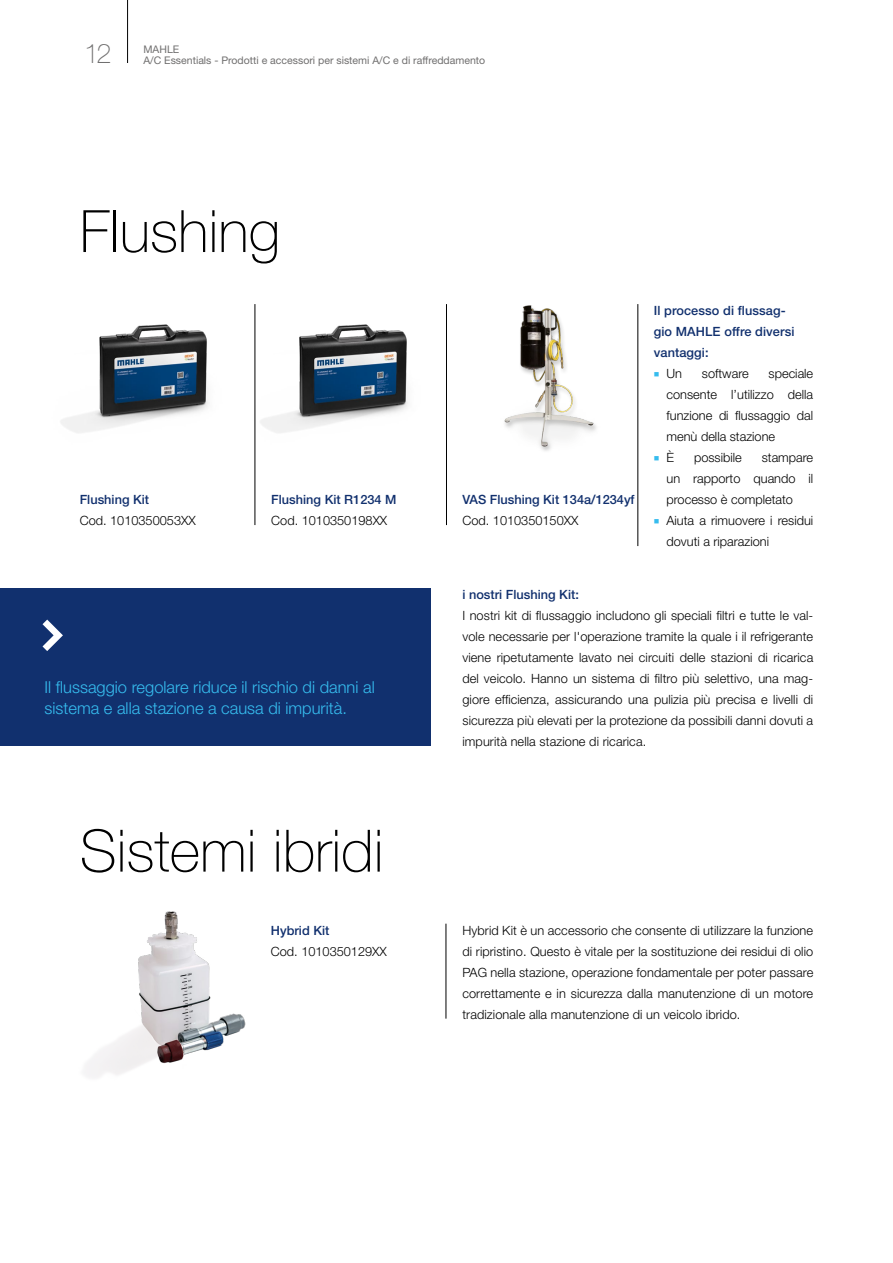
<style>
.page{position:relative;width:893px;height:1263px;background:#fff}
.page>*{position:absolute;margin:0;border:0;box-sizing:border-box;transform-origin:0 0}
.t1{font:100 58.5px "Helvetica Neue LT Pro";color:#000}
.t2{font:100 27px "Helvetica Neue LT Pro";color:#706f6f}
.t3{font:300 16.5px/21px "Helvetica Neue LT Pro";color:#36bcee}
.t4{font:300 12.75px/21px "Helvetica Neue LT Pro";letter-spacing:.005em;color:#000;text-align:justify}
.t5{font:300 12.75px/21px "Helvetica Neue LT Std";color:#000;text-align:justify}
.t6{font:500 12.75px/21px "Helvetica Neue LT Pro";color:#11306e}
.t7{font:10.5px/11.2px "Helvetica Neue LT Pro";color:#706f6f}
.s1{color:#36bcee}
</style>
<div class="page">
<hr style="left:127px;top:0;width:1px;height:63px;background:#000">
<img style="left:84px;top:911px;width:162px;height:167px">
<hr style="left:446px;top:924px;width:1px;height:95px;background:#000">
<hr style="left:255px;top:304px;width:1px;height:221px;background:#000">
<hr style="left:446px;top:304px;width:1px;height:221px;background:#000">
<hr style="left:637px;top:304px;width:1px;height:242px;background:#000">
<img style="left:60px;top:324px;width:135px;height:109px">
<img style="left:195px;top:315px;width:213px;height:140px">
<img style="left:504px;top:305px;width:92px;height:146px">
<div style="left:0;top:588px;width:431px;height:158px;background:#11306e"></div>
<svg style="left:43px;top:620px;width:20px;height:31px"></svg>
<h2 class="t2" style="left:84px;top:37px;width:29px">12</h2>
<p class="t7" style="left:144px;top:43px;width:343px">MAHLE<br>A/C Essentials - Prodotti e accessori per sistemi A/C e di raffreddamento</p>
<h1 class="t1" style="left:80px;top:196px;width:202px">Flushing</h1>
<p class="t6" style="left:80px;top:489px;width:71px">Flushing Kit</p>
<p class="t4" style="left:80px;top:510px;width:117px">Cod. 1010350053XX</p>
<p class="t6" style="left:271px;top:489px;width:127px">Flushing Kit R1234 M</p>
<p class="t4" style="left:271px;top:510px;width:117px">Cod. 1010350198XX</p>
<p class="t3" style="left:45px;top:676px;width:332px">Il flussaggio regolare riduce il rischio di danni al sistema e alla stazione a causa di impurità.</p>
<h1 class="t1" style="left:80px;top:816px;width:305px">Sistemi ibridi</h1>
<p class="t6" style="left:271px;top:919px;width:60px">Hybrid Kit</p>
<p class="t4" style="left:271px;top:940px;width:117px">Cod. 1010350129XX</p>
<p class="t6" style="left:462px;top:489px;width:174px">VAS Flushing Kit 134a/1234yf</p>
<p class="t4" style="left:462px;top:510px;width:117px">Cod. 1010350150XX</p>
<p class="t6" style="left:654px;top:300px;width:142px">Il processo di flussag&shy;gio MAHLE offre diversi vantaggi:</p>
<p class="t5" style="left:654px;top:363px;width:30px"><span class="s1">■</span> Un</p>
<p class="t5" style="left:702px;top:363px;width:48px">software</p>
<p class="t5" style="left:666px;top:363px;width:148px;text-indent:102px">speciale consente l’utilizzo della funzione di flussaggio dal menù della stazione</p>
<p class="t5" style="left:654px;top:447px;width:22px"><span class="s1">■</span> È</p>
<p class="t5" style="left:694px;top:447px;width:49px">possibile</p>
<p class="t5" style="left:666px;top:447px;width:148px;text-indent:95px">stampare un rapporto quando il processo è completato</p>
<p class="t5" style="left:666px;top:510px;width:148px;text-indent:-13px"><span class="s1">■</span> Aiuta a rimuovere i residui dovuti a riparazioni</p>
<p class="t6" style="left:462px;top:583px;width:118px">i nostri Flushing Kit:</p>
<p class="t4" style="left:462px;top:604px;width:352px">I nostri kit di flussaggio includono gli speciali filtri e tutte le val&shy;vole necessarie per l'operazione tramite la quale i il refrigerante viene ripetutamente lavato nei circuiti delle stazioni di ricarica del veicolo. Hanno un sistema di filtro più selettivo, una mag&shy;giore efficienza, assicurando una pulizia più precisa e livelli di sicurezza più elevati per la protezione da possibili danni dovuti a impurità nella stazione di ricarica.</p>
<p class="t4" style="left:462px;top:919px;width:352px">Hybrid Kit è un accessorio che consente di utilizzare la funzione di ripristino. Questo è vitale per la sostituzione dei residui di olio PAG nella stazione, operazione fondamentale per poter passare correttamente e in sicurezza dalla manutenzione di un motore tradizionale alla manutenzione di un veicolo ibrido.</p>
</div>
